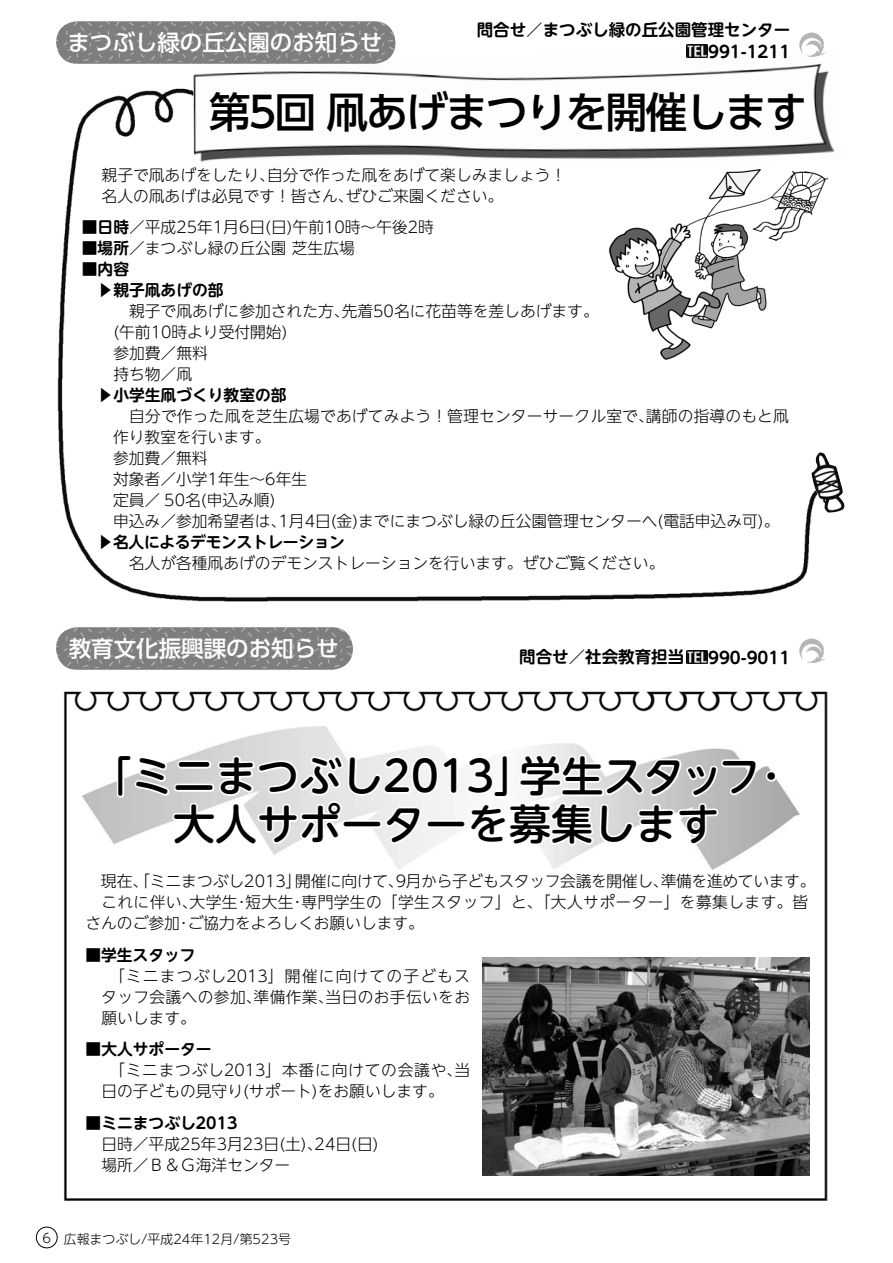
<style>
.page{position:relative;width:893px;height:1263px;background:#fff}
.page>*{position:absolute;margin:0;border:0;box-sizing:border-box;transform-origin:0 0}
.t1{font:500 42px/48px "UD Shin M Go Pro";color:#000;text-align:center}
.t2{font:500 42px "UD Shin Go Pro";letter-spacing:-.05em;color:#000}
.t3{font:500 22.5px "UD Shin Go Pro";color:#fff}
.t4{font:700 16.5px/21.5px "UD Shin M Go Pro De";color:#000;text-align:right}
.t5{font:300 15.75px/21px "UD Shin Go NT Pro";color:#000}
.t6{font:700 15.75px/21px "UD Shin M Go Pro De";color:#000}
.t7{font:300 15.75px "UD Shin Go NT Pro";letter-spacing:-.02em;color:#000}
.t8{font:300 15.75px "UD Shin Go NT Pro";letter-spacing:.025em;color:#000}
.t9{font:700 15.75px "UD Shin M Go Pro De";letter-spacing:-.02em;color:#000}
.t10{font:300 12.9px "UD Shin M Go Pro";color:#000}
.s1{font-family:"UD Shin M Go Pro De";font-weight:700}
.s2{font-family:"UD Shin M Go Pro"}
</style>
<div class="page">
<img style="left:57px;top:58px;width:778px;height:536px">
<img style="left:63px;top:691px;width:765px;height:510px">
<img style="left:606px;top:170px;width:223px;height:201px">
<img style="left:82px;top:726px;width:718px;height:143px">
<div style="left:36px;top:1227px;width:21px;height:21px;border:1px solid #000;border-radius:50%"></div>
<img style="left:193px;top:50px;width:642px;height:120px">
<img style="left:56px;top:21px;width:339px;height:43px;border-radius:21px">
<img style="left:56px;top:627px;width:297px;height:43px;border-radius:21px">
<img style="left:686px;top:45px;width:21px;height:12px">
<img style="left:798px;top:32px;width:29px;height:26px">
<img style="left:799px;top:638px;width:26px;height:25px">
<div style="left:766px;top:771px;width:11px;height:11px;border:3px solid #fff;border-radius:50%"></div>
<svg style="left:115px;top:519px;width:644px;height:328px"></svg>
<img style="left:811px;top:452px;width:34px;height:60px">
<img style="left:483px;top:957px;width:326px;height:218px">
<h2 class="t3" style="left:67px;top:24px;width:316px">まつぶし緑の丘公園のお知らせ</h2>
<p class="t4" style="left:477px;top:18px;width:315px">問合せ／まつぶし緑の丘公園管理センター<br>991-1211</p>
<h1 class="t2" style="left:209px;top:78px;width:600px">第5回 凧あげまつりを開催します</h1>
<p class="t5" style="left:102px;top:164px;width:466px">親子で凧あげをしたり､自分で作った凧をあげて楽しみましょう！名人の凧あげは必見です！皆さん､ぜひご来園ください。</p>
<p class="t5" style="left:82px;top:216px;width:354px"><span class="s1">■日時</span>／平成<span class="s2">25</span>年<span class="s2">1</span>月<span class="s2">6</span>日<span class="s2">(</span>日<span class="s2">)</span>午前<span class="s2">10</span>時～午後<span class="s2">2</span>時</p>
<p class="t5" style="left:82px;top:237px;width:274px"><span class="s1">■場所</span>／まつぶし緑の丘公園芝生広場</p>
<p class="t6" style="left:82px;top:258px;width:143px">■内容<br>　▶親子凧あげの部</p>
<p class="t5" style="left:113px;top:300px;width:487px;text-indent:16px">親子で凧あげに参加された方､先着<span class="s2">50</span>名に花苗等を差しあげます。<span class="s2">(</span>午前<span class="s2">10</span>時より受付開始<span class="s2">)<br></span>参加費／無料<br>持ち物／凧</p>
<p class="t6" style="left:82px;top:384px;width:206px">　▶小学生凧づくり教室の部</p>
<p class="t5" style="left:113px;top:405px;width:677px;text-indent:16px">自分で作った凧を芝生広場であげてみよう！管理センターサークル室で､講師の指導のもと凧作り教室を行います。<br>参加費／無料<br>対象者／小学<span class="s2">1</span>年生～<span class="s2">6</span>年生<br>定員／ <span class="s2">50</span>名<span class="s2">(</span>申込み順<span class="s2">)<br></span>申込み／参加希望者は､<span class="s2">1</span>月<span class="s2">4</span>日<span class="s2">(</span>金<span class="s2">)</span>までにまつぶし緑の丘公園管理センターへ<span class="s2">(</span>電話申込み可<span class="s2">)</span>。</p>
<p class="t9" style="left:82px;top:529px;width:265px">　▶名人によるデモンストレーション</p>
<p class="t5" style="left:129px;top:552px;width:537px">名人が各種凧あげのデモンストレーションを行います。ぜひご覧ください。</p>
<h2 class="t3" style="left:69px;top:630px;width:272px">教育文化振興課のお知らせ</h2>
<p class="t4" style="left:519px;top:645px;width:167px">問合せ／社会教育担当</p>
<p class="t4" style="left:708px;top:646px;width:84px">990-9011</p>
<h1 class="t1" style="left:89px;top:750px;width:694px">「ミニまつぶし2013」学生スタッフ･大人サポーターを募集します</h1>
<p class="t7" style="left:101px;top:868px;width:716px">現在､「ミニまつぶし<span class="s2">2013</span>」開催に向けて､<span class="s2">9</span>月から子どもスタッフ会議を開催し､準備を進めています。</p>
<p class="t8" style="left:101px;top:889px;width:708px">これに伴い､大学生･短大生･専門学生の「学生スタッフ」と､「大人サポーター」を募集します。皆</p>
<p class="t5" style="left:85px;top:912px;width:340px">さんのご参加･ご協力をよろしくお願いします。</p>
<p class="t6" style="left:85px;top:943px;width:112px">■学生スタッフ</p>
<p class="t5" style="left:101px;top:964px;width:370px;text-align:justify;text-indent:8px">「ミニまつぶし<span class="s2">2013</span>」開催に向けての子どもスタッフ会議への参加､準備作業､当日のお手伝いをお願いします。</p>
<p class="t6" style="left:86px;top:1038px;width:127px">■大人サポーター</p>
<p class="t5" style="left:101px;top:1059px;width:370px;text-indent:8px">「ミニまつぶし<span class="s2">2013</span>」本番に向けての会議や､当日の子どもの見守り<span class="s2">(</span>サポート<span class="s2">)</span>をお願いします。</p>
<p class="t6" style="left:86px;top:1111px;width:153px">■ミニまつぶし2013</p>
<p class="t5" style="left:101px;top:1132px;width:279px">日時／平成<span class="s2">25</span>年<span class="s2">3</span>月<span class="s2">23</span>日<span class="s2">(</span>土<span class="s2">)</span>､<span class="s2">24</span>日<span class="s2">(</span>日<span class="s2">)</span>場所／<span class="s2">Ｂ＆Ｇ</span>海洋センター</p>
<p class="t10" style="left:43px;top:1229px;width:250px">6 広報まつぶし/平成24年12月/第523号</p>
</div>
